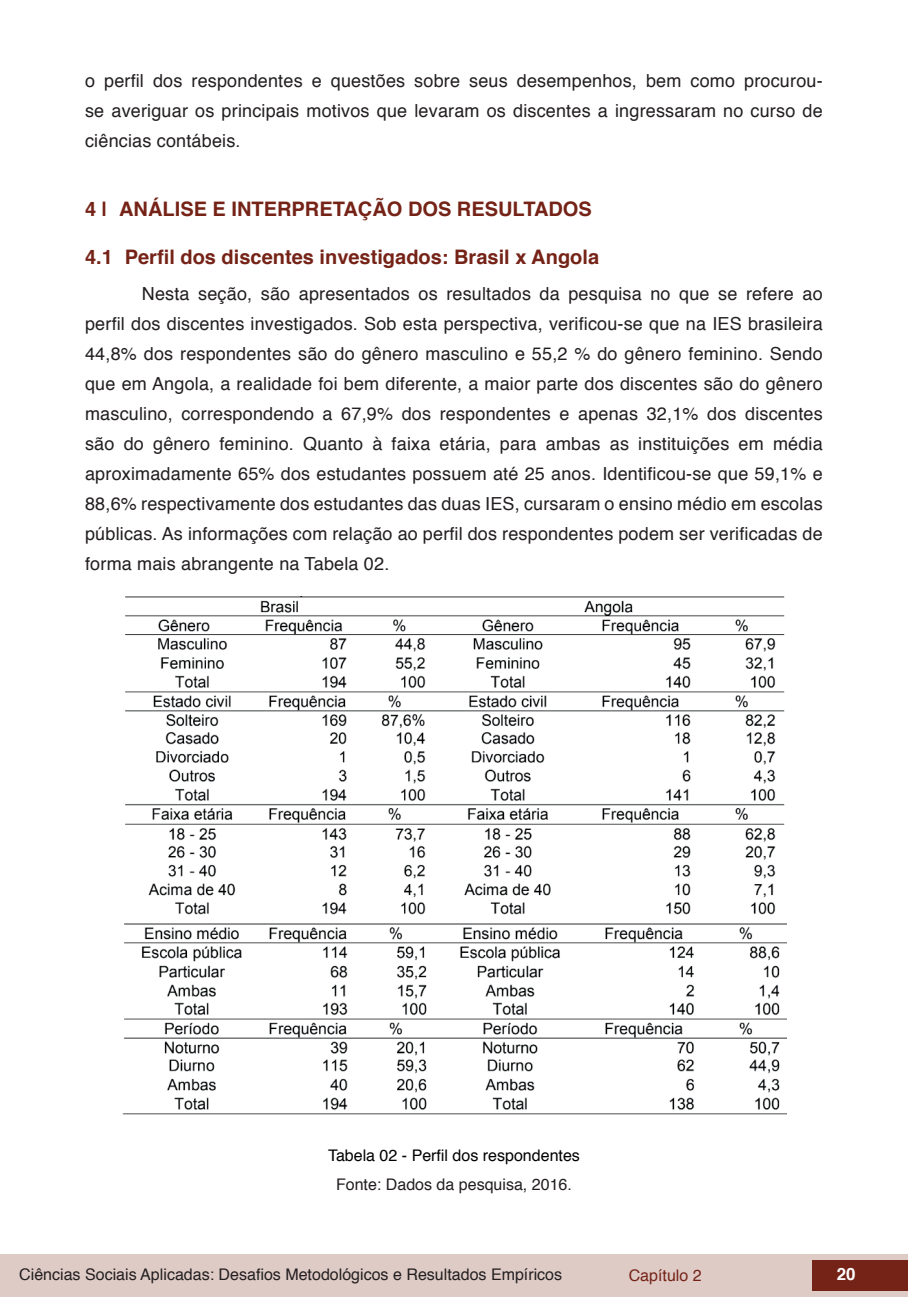
<style>
.page{position:relative;width:908px;height:1304px;background:#fff}
.page>*{position:absolute;margin:0;border:0;box-sizing:border-box;transform-origin:0 0}
.t1{font:700 20px "Helvetica";color:#752317}
.t2{font:18px/30px "Helvetica";letter-spacing:.01em;color:#231f20;text-align:justify}
.t3{font:700 16.8px "Helvetica";color:#fff}
.t4{font:16px "Helvetica";color:#231f20}
.t5{font:16px "Helvetica";color:#000}
.t6{font:16px "Helvetica";color:#752317}
</style>
<div class="page">
<div style="left:0;top:1254px;width:906px;height:43px;background:#decbc6"></div>
<div style="left:812px;top:1261px;width:95px;height:30px;background:#752317"></div>
<img style="left:125px;top:596px;width:660px;height:319px">
<img style="left:122px;top:923px;width:664px;height:192px">
<p class="t2" style="left:85px;top:66px;width:738px">o perfil dos respondentes e questões sobre seus desempenhos, bem como procurou&shy;se averiguar os principais motivos que levaram os discentes a ingressaram no curso de ciências contábeis.</p>
<p class="t1" style="left:85px;top:193px;width:508px">4 | ANÁLISE E INTERPRETAÇÃO DOS RESULTADOS</p>
<p class="t1" style="left:85px;top:241px;width:515px">4.1 Perfil dos discentes investigados: Brasil x Angola</p>
<p class="t2" style="left:85px;top:279px;width:738px;text-indent:57px">Nesta seção, são apresentados os resultados da pesquisa no que se refere ao perfil dos discentes investigados. Sob esta perspectiva, verificou-se que na IES brasileira 44,8% dos respondentes são do gênero masculino e 55,2 % do gênero feminino. Sendo que em Angola, a realidade foi bem diferente, a maior parte dos discentes são do gênero masculino, correspondendo a 67,9% dos respondentes e apenas 32,1% dos discentes são do gênero feminino. Quanto à faixa etária, para ambas as instituições em média aproximadamente 65% dos estudantes possuem até 25 anos. Identificou-se que 59,1% e 88,6% respectivamente dos estudantes das duas IES, cursaram o ensino médio em escolas públicas. As informações com relação ao perfil dos respondentes podem ser verificadas de forma mais abrangente na Tabela 02.</p>
<p class="t5" style="left:328px;top:1143px;width:253px">Tabela 02 - Perfil dos respondentes</p>
<p class="t4" style="left:336px;top:1172px;width:237px">Fonte: Dados da pesquisa, 2016.</p>
<p class="t4" style="left:19px;top:1262px;width:544px">Ciências Sociais Aplicadas: Desafios Metodológicos e Resultados Empíricos</p>
<p class="t6" style="left:628px;top:1263px;width:74px">Capítulo 2</p>
<p class="t3" style="left:836px;top:1261px;width:20px">20</p>
</div>
